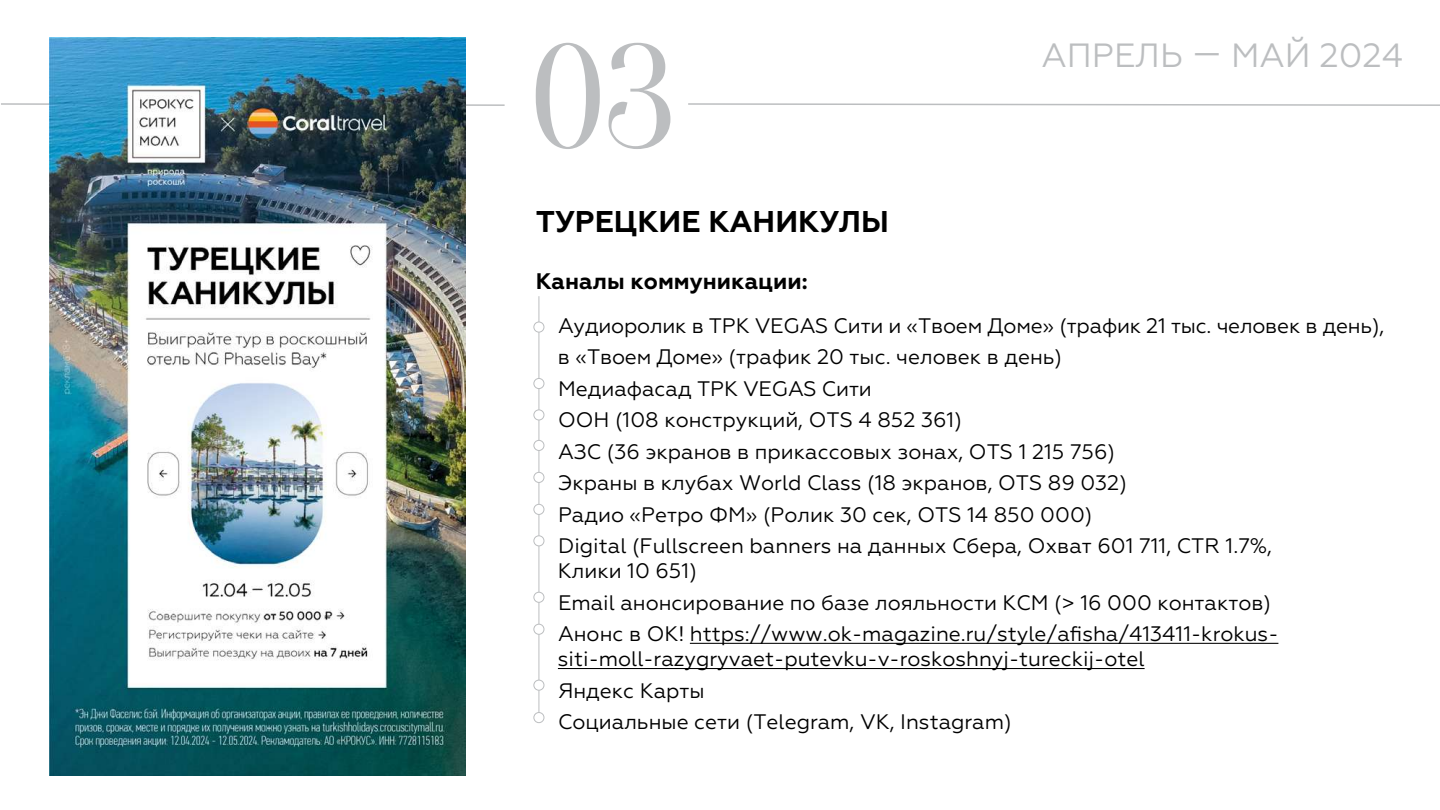
<style>
.page{position:relative;width:1440px;height:810px;background:#fff}
.page>*{position:absolute;margin:0;border:0;box-sizing:border-box;transform-origin:0 0}
.t1{font:145.65px "Oranienbaum";color:#bcbec0}
.t2{font:33.6px "Geometria";color:#bcbec0}
.t3{font:700 30px "Geometria";color:#000}
.t4{font:700 22.5px "Geometria";color:#000}
.t5{font:21px/31.5px "Geometria";color:#000}
</style>
<div class="page">
<hr style="left:690px;top:643px;width:588px;height:1px;background:#000">
<hr style="left:558px;top:668px;width:587px;height:1px;background:#000">
<svg style="left:1px;top:102px;width:504px;height:5px"></svg>
<svg style="left:688px;top:103px;width:752px;height:3px"></svg>
<hr style="left:539px;top:296px;width:1px;height:422px;background:#bcbec0">
<div style="left:534px;top:322px;width:10px;height:10px;background:#fff;border-radius:50%"></div>
<div style="left:533px;top:322px;width:11px;height:10px;border:1px solid #bcbec0;border-radius:50%"></div>
<div style="left:534px;top:592px;width:10px;height:10px;background:#fff;border-radius:50%"></div>
<div style="left:533px;top:592px;width:11px;height:11px;border:1px solid #bcbec0;border-radius:50%"></div>
<div style="left:534px;top:378px;width:10px;height:11px;background:#fff;border-radius:50%"></div>
<div style="left:533px;top:378px;width:11px;height:11px;border:1px solid #bcbec0;border-radius:50%"></div>
<div style="left:534px;top:410px;width:10px;height:10px;background:#fff;border-radius:50%"></div>
<div style="left:533px;top:410px;width:11px;height:10px;border:1px solid #bcbec0;border-radius:50%"></div>
<div style="left:534px;top:440px;width:10px;height:10px;background:#fff;border-radius:50%"></div>
<div style="left:533px;top:440px;width:11px;height:11px;border:1px solid #bcbec0;border-radius:50%"></div>
<div style="left:534px;top:472px;width:10px;height:10px;background:#fff;border-radius:50%"></div>
<div style="left:533px;top:472px;width:11px;height:11px;border:1px solid #bcbec0;border-radius:50%"></div>
<div style="left:534px;top:504px;width:10px;height:10px;background:#fff;border-radius:50%"></div>
<div style="left:533px;top:504px;width:11px;height:11px;border:1px solid #bcbec0;border-radius:50%"></div>
<div style="left:534px;top:536px;width:10px;height:10px;background:#fff;border-radius:50%"></div>
<div style="left:533px;top:535px;width:11px;height:11px;border:1px solid #bcbec0;border-radius:50%"></div>
<div style="left:534px;top:624px;width:10px;height:10px;background:#fff;border-radius:50%"></div>
<div style="left:533px;top:624px;width:11px;height:11px;border:1px solid #bcbec0;border-radius:50%"></div>
<div style="left:534px;top:680px;width:10px;height:10px;background:#fff;border-radius:50%"></div>
<div style="left:533px;top:680px;width:11px;height:11px;border:1px solid #bcbec0;border-radius:50%"></div>
<div style="left:534px;top:713px;width:10px;height:10px;background:#fff;border-radius:50%"></div>
<div style="left:533px;top:712px;width:11px;height:11px;border:1px solid #bcbec0;border-radius:50%"></div>
<img style="left:50px;top:38px;width:415px;height:737px">
<h1 class="t1" style="left:530px;top:17px;width:147px">03</h1>
<h3 class="t3" style="left:536px;top:203px;width:355px">ТУРЕЦКИЕ КАНИКУЛЫ</h3>
<h2 class="t2" style="left:1041px;top:36px;width:363px">АПРЕЛЬ — МАЙ 2024</h2>
<p class="t4" style="left:536px;top:268px;width:273px">Каналы коммуникации:</p>
<p class="t5" style="left:558px;top:309px;width:828px">Аудиоролик в ТРК VEGAS Cити и «Твоем Доме» (трафик 21 тыс. человек в день), в «Твоем Доме» (трафик 20 тыс. человек в день)<br>Медиафасад ТРК VEGAS Cити<br>ООН (108 конструкций, OTS 4 852 361)<br>АЗС (36 экранов в прикассовых зонах, OTS 1 215 756)<br>Экраны в клубах World Class (18 экранов, OTS 89 032)<br>Радио «Ретро ФМ» (Ролик 30 сек, OTS 14 850 000)<br>Digital (Fullscreen banners на данных Сбера, Охват 601 711, CTR 1.7%,</p>
<p class="t5" style="left:558px;top:555px;width:722px">Клики 10 651)<br>Email анонсирование по базе лояльности КСМ (&gt; 16 000 контактов)<br>Анонс в ОК! https://www.ok-magazine.ru/style/afisha/413411-krokus-</p>
<p class="t5" style="left:558px;top:643px;width:588px">siti-moll-razygryvaet-putevku-v-roskoshnyj-tureckĳ-otel<br>Яндекс Карты<br>Социальные сети (Telegram, VK, Instagram)</p>
</div>
